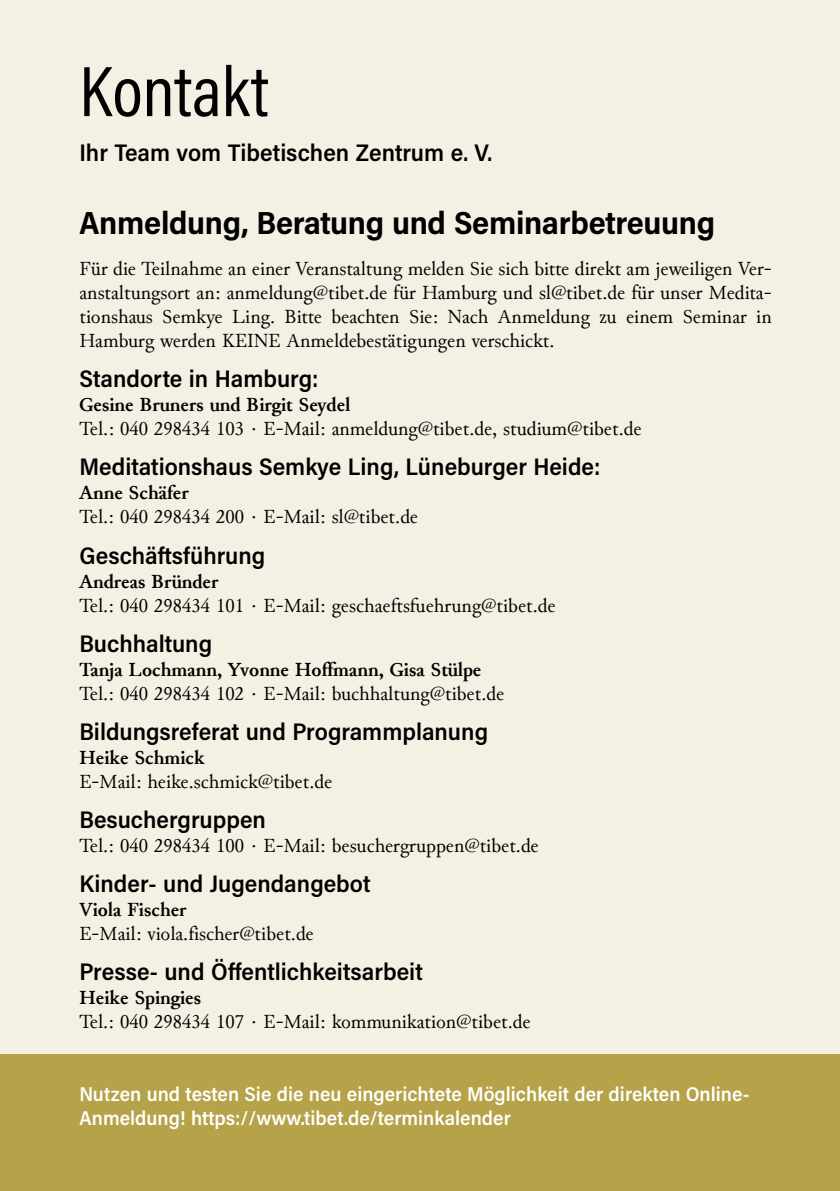
<style>
.page{position:relative;width:840px;height:1191px;background:#fff}
.page>*{position:absolute;margin:0;border:0;box-sizing:border-box;transform-origin:0 0}
.t1{font:72px "Acumin Pro Cond";color:#000}
.t2{font:700 32px "Acumin Pro Semi Cond";letter-spacing:-.01em;color:#000}
.t3{font:600 24px "Acumin Pro Semi Cond";color:#000}
.t4{font:20px/24px "Junicode";color:#000;text-align:justify}
.t5{font:700 20px "Junicode";color:#000}
.t6{font:600 20px/24px "Acumin Pro Semi Cond";color:#fff}
</style>
<div class="page">
<div style="left:0;top:0;width:839px;height:1191px;background:#f4f0e3"></div>
<div style="left:0;top:1054px;width:839px;height:137px;background:#b6a248"></div>
<h1 class="t1" style="left:79px;top:45px;width:190px">Kontakt</h1>
<p class="t3" style="left:79px;top:136px;width:414px">Ihr Team vom Tibetischen Zentrum e. V.</p>
<h2 class="t2" style="left:79px;top:200px;width:637px">Anmeldung, Beratung und Seminarbetreuung</h2>
<p class="t4" style="left:79px;top:256px;width:693px">Für die Teilnahme an einer Veranstaltung melden Sie sich bitte direkt am jeweiligen Ver&shy;anstaltungsort an: anmeldung@tibet.de für Hamburg und sl@tibet.de für unser Medita&shy;tionshaus Semkye Ling. Bitte beachten Sie: Nach Anmeldung zu einem Seminar in Hamburg werden KEINE Anmeldebestätigungen verschickt.</p>
<p class="t3" style="left:79px;top:362px;width:240px">Standorte in Hamburg:</p>
<p class="t5" style="left:79px;top:389px;width:272px">Gesine Bruners und Birgit Seydel</p>
<p class="t4" style="left:79px;top:417px;width:563px">Tel.: 040 298434 103 · E-Mail: anmeldung@tibet.de, studium@tibet.de</p>
<p class="t3" style="left:79px;top:450px;width:522px">Meditationshaus Semkye Ling, Lüneburger Heide:</p>
<p class="t5" style="left:79px;top:477px;width:111px">Anne Schäfer</p>
<p class="t4" style="left:79px;top:505px;width:340px">Tel.: 040 298434 200 · E-Mail: sl@tibet.de</p>
<p class="t3" style="left:79px;top:538px;width:187px">Geschäftsführung</p>
<p class="t5" style="left:79px;top:565px;width:140px">Andreas Bründer</p>
<p class="t4" style="left:79px;top:593px;width:477px">Tel.: 040 298434 101 · E-Mail: geschaeftsfuehrung@tibet.de</p>
<p class="t3" style="left:79px;top:626px;width:134px">Buchhaltung</p>
<p class="t5" style="left:79px;top:653px;width:403px">Tanja Lochmann, Yvonne Hoffmann, Gisa Stülpe</p>
<p class="t4" style="left:79px;top:681px;width:426px">Tel.: 040 298434 102 · E-Mail: buchhaltung@tibet.de</p>
<p class="t3" style="left:79px;top:715px;width:410px">Bildungsreferat und Programmplanung</p>
<p class="t5" style="left:79px;top:742px;width:127px">Heike Schmick</p>
<p class="t4" style="left:79px;top:769px;width:254px">E-Mail: heike.schmick@tibet.de</p>
<p class="t3" style="left:79px;top:803px;width:188px">Besuchergruppen</p>
<p class="t4" style="left:79px;top:833px;width:460px">Tel.: 040 298434 100 · E-Mail: besuchergruppen@tibet.de</p>
<p class="t3" style="left:79px;top:867px;width:292px">Kinder- und Jugendangebot</p>
<p class="t5" style="left:79px;top:894px;width:109px">Viola Fischer</p>
<p class="t4" style="left:79px;top:921px;width:236px">E-Mail: viola.fischer@tibet.de</p>
<p class="t3" style="left:79px;top:955px;width:344px">Presse- und Öffentlichkeitsarbeit</p>
<p class="t5" style="left:79px;top:982px;width:123px">Heike Spingies</p>
<p class="t4" style="left:79px;top:1010px;width:452px">Tel.: 040 298434 107 · E-Mail: kommunikation@tibet.de</p>
<p class="t6" style="left:79px;top:1080px;width:671px">Nutzen und testen Sie die neu eingerichtete Möglichkeit der direkten Online-<br>Anmeldung! https://www.tibet.de/terminkalender</p>
</div>
